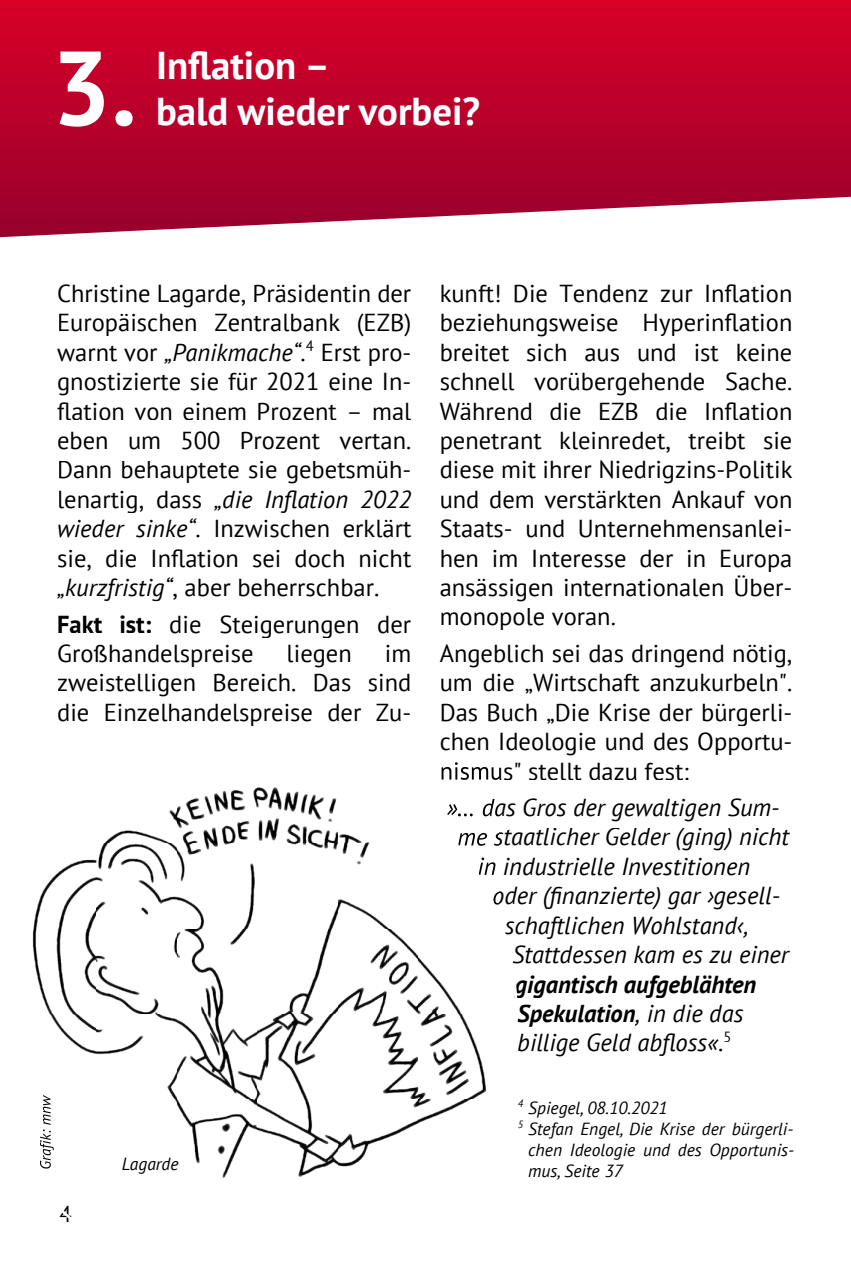
<style>
.page{position:relative;width:851px;height:1276px;background:#fff}
.page>*{position:absolute;margin:0;border:0;box-sizing:border-box;transform-origin:0 0}
.t1{font:700 105.25px "PT Sans";color:#fff}
.t2{font:700 38.75px/46.5px "PT Sans";color:#fff}
.t3{font:24.5px/29.5px "PT Sans";color:#000;text-align:justify}
.t4{font:italic 24.5px "PT Sans";color:#000}
.t5{font:italic 700 24.5px/29.5px "PT Sans";color:#000}
.t6{font:22.5px "PT Sans";color:#000}
.t7{font:italic 17.5px "PT Sans";color:#000}
.s1{font-style:italic}
.s2{font-weight:700}
.s3{font-weight:400}
</style>
<div class="page">
<svg style="left:0;top:0;width:850px;height:237px;background:#c0143a"></svg>
<svg style="left:32px;top:762px;width:467px;height:416px"></svg>
<h1 class="t1" style="left:51px;top:19px;width:87px">3.</h1>
<h2 class="t2" style="left:156px;top:41px;width:325px">Inflation –<br>bald wieder vorbei?</h2>
<p class="t3" style="left:57px;top:278px;width:355px">Christine Lagarde, Präsidentin der Europäischen Zentralbank (EZB) warnt vor <span class="s1">„Panikmache“.</span><sup>4</sup> Erst pro&shy;gnostizierte sie für 2021 eine In&shy;flation von einem Prozent – mal eben um 500 Prozent vertan.<br>Dann behauptete sie gebetsmüh&shy;lenartig, dass <span class="s1">„die Inflation 2022 wieder sinke“</span>. Inzwischen erklärt sie, die Inflation sei doch nicht <span class="s1">„kurzfristig“</span>, aber beherrschbar.</p>
<p class="t3" style="left:57px;top:608px;width:355px"><span class="s2">Fakt ist:</span> die Steigerungen der<br>Großhandelspreise</p>
<p class="t3" style="left:57px;top:638px;width:355px;text-indent:327px">im zweistelligen Bereich. Das sind die Einzelhandelspreise der Zu-</p>
<p class="t3" style="left:286px;top:638px;width:67px">liegen</p>
<p class="t6" style="left:59px;top:1199px;width:14px">4</p>
<p class="t7" style="left:122px;top:1153px;width:58px">Lagarde</p>
<p class="t3" style="left:439px;top:278px;width:354px">kunft! Die Tendenz zur Inflation beziehungsweise Hyperin flation breitet sich aus und ist keine schnell vorübergehende Sache.<br>Während die EZB die Inflation penetrant kleinredet, treibt sie diese mit ihrer Niedrigzins-Politik und dem verstärkten Ankauf von Staats- und Unternehmensanlei&shy;hen im Interesse der in Europa ansässigen internationalen Über&shy;monopole voran.</p>
<p class="t3" style="left:439px;top:638px;width:354px">Angeblich sei das dringend nötig, um die „Wirtschaft anzukurbeln".<br>Das Buch „Die Krise der bürgerli&shy;chen Ideologie und des Opportu&shy;nismus" stellt dazu fest:</p>
<p class="t4" style="left:446px;top:792px;width:335px">»… das Gros der gewaltigen Sum-</p>
<p class="t4" style="left:457px;top:821px;width:333px">me staatlicher Gelder (ging) nicht</p>
<p class="t4" style="left:477px;top:851px;width:274px">in industrielle Investitionen</p>
<p class="t4" style="left:492px;top:880px;width:289px">oder (finanzierte) gar ›gesell-</p>
<p class="t4" style="left:504px;top:909px;width:245px">schaftlichen Wohlstand‹,</p>
<p class="t4" style="left:512px;top:939px;width:278px">Stattdessen kam es zu einer</p>
<p class="t5" style="left:514px;top:968px;width:243px">gigantisch aufgeblähten<br>Spekula tion<span class="s3">, in die das billige Geld abfloss«.</span><sup>5</sup></p>
<p class="t7" style="left:517px;top:1096px;width:151px"><sup>4</sup> Spiegel, 08.10.2021</p>
<p class="t7" style="left:517px;top:1117px;width:277px"><sup>5</sup> Stefan Engel, Die Krise der bürgerli-</p>
<p class="t7" style="left:528px;top:1138px;width:267px">chen Ideologie und des Opportunis-</p>
<p class="t7" style="left:528px;top:1159px;width:96px">mus, Seite 37</p>
</div>
